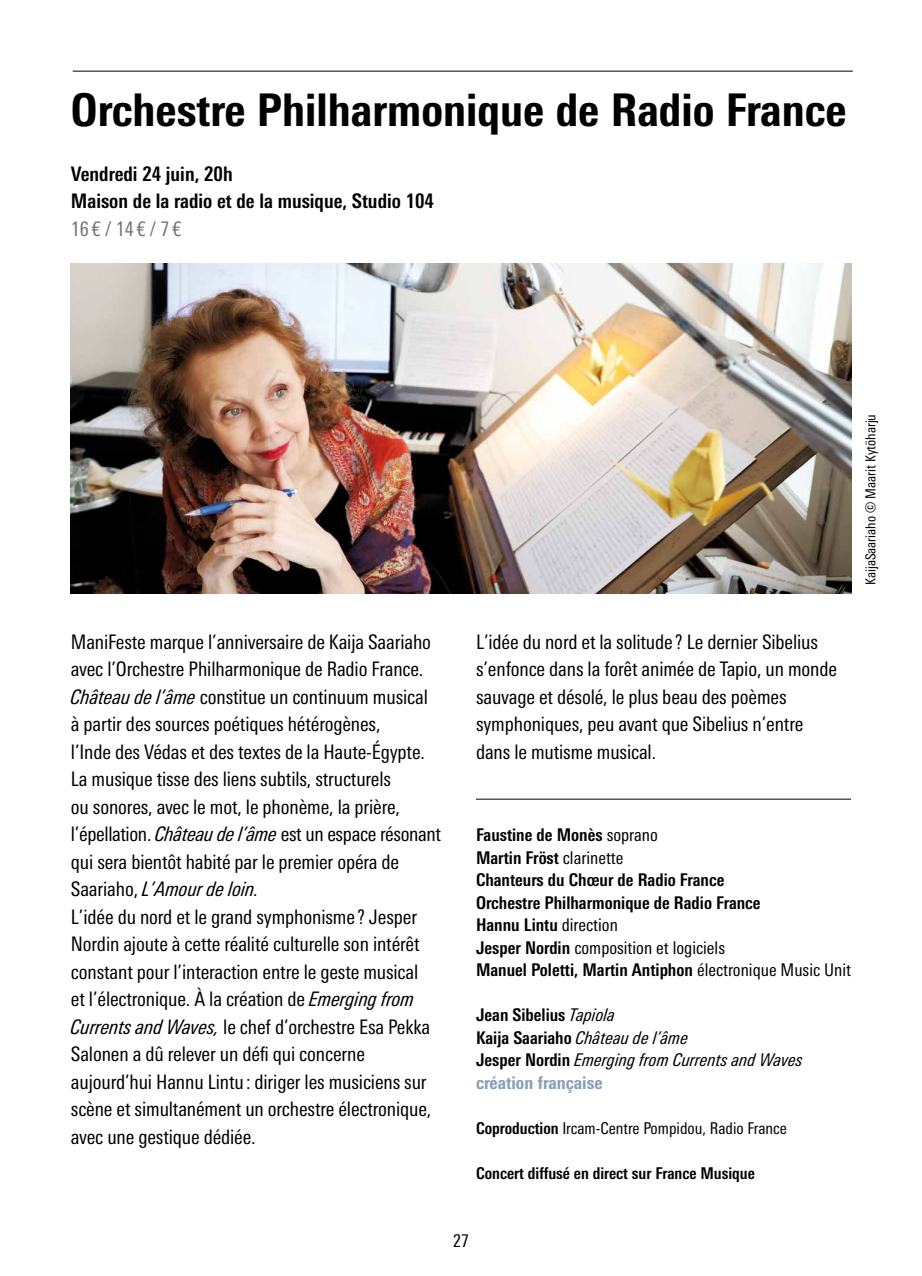
<style>
.page{position:relative;width:922px;height:1276px;background:#fff}
.page>*{position:absolute;margin:0;border:0;box-sizing:border-box;transform-origin:0 0}
.t1{font:800 condensed 45px "Univers Next Pro";color:#000}
.t2{font:condensed 20px/27.5px "Univers Next Pro";letter-spacing:-.005em;color:#000}
.t3{font:700 condensed 20px/27.5px "Univers Next Pro";color:#000}
.t4{font:condensed 20px "Univers Next Pro";color:#707172}
.t5{font:700 condensed 17.5px/22.5px "Univers Next Pro";color:#000}
.t6{font:italic condensed 17.5px/22.5px "Univers Next Pro";color:#000}
.t7{font:condensed 17.5px "Univers Next Pro";color:#000}
.t8{font:condensed 16.25px "Univers Next Pro";color:#000}
.t9{font:700 condensed 16.25px "Univers Next Pro";color:#000}
.t10{font:condensed 13.75px "Univers Next Pro";color:#000}
.s1{font-style:italic}
.s2{font-weight:400}
.s3{font-weight:700;font-style:normal}
.s4{font-weight:800;font-style:normal;color:#889eb8}
.s5{font-weight:700}
</style>
<div class="page">
<img style="left:71px;top:263px;width:779px;height:330px">
<hr style="left:73px;top:71px;width:779px;height:1px;background:#000">
<hr style="left:476px;top:798px;width:374px;height:1px;background:#000">
<h1 class="t1" style="left:71px;top:83px;width:777px">Orchestre Philharmonique de Radio France</h1>
<p class="t3" style="left:71px;top:160px;width:364px">Vendredi 24 juin, 20h<br>Maison de la radio et de la musique, Studio 104</p>
<p class="t4" style="left:71px;top:217px;width:112px">16€ / 14€ / 7€</p>
<p class="t2" style="left:71px;top:627px;width:371px">ManiFeste marque l’anniversaire de Kaija Saariaho avec l’Orchestre Philharmonique de Radio France.<br><span class="s1">Château de l’âme</span> constitue un continuum musical à partir des sources poétiques hétérogènes,<br>l’Inde des Védas et des textes de la Haute-Égypte.<br>La musique tisse des liens subtils, structurels<br>ou sonores, avec le mot, le phonème, la prière, l’épellation. <span class="s1">Château de l’âme</span> est un espace résonant qui sera bientôt habité par le premier opéra de Saariaho, <span class="s1">L’Amour de loin.<br></span>L’idée du nord et le grand symphonisme ? Jesper Nordin ajoute à cette réalité culturelle son intérêt constant pour l’interaction entre le geste musical<br>et l’électronique. À la création de <span class="s1">Emerging from Currents and Waves,</span> le chef d’orchestre Esa Pekka Salonen a dû relever un défi qui concerne aujourd’hui Hannu Lintu: diriger les musiciens sur scène et simultanément un orchestre électronique, avec une gestique dédiée.</p>
<p class="t2" style="left:476px;top:627px;width:362px">L’idée du nord et la solitude ? Le dernier Sibelius s’enfonce dans la forêt animée de Tapio, un monde sauvage et désolé, le plus beau des poèmes symphoniques, peu avant que Sibelius n’entre dans le mutisme musical.</p>
<p class="t10" style="left:862px;top:585px;width:173px;rotate:-90deg">KaijaSaariaho © Maarit Kytöharju</p>
<p class="t5" style="left:476px;top:823px;width:376px">Faustine de Monès <span class="s2">soprano<br></span>Martin Fröst <span class="s2">clarinette<br></span>Chanteurs du Chœur de Radio France<br>Orchestre Philharmonique de Radio France<br>Hannu Lintu <span class="s2">direction<br></span>Jesper Nordin <span class="s2">composition et logiciels<br></span>Manuel Poletti, Martin Antiphon <span class="s2">électronique Music Unit</span></p>
<p class="t6" style="left:476px;top:1003px;width:328px"><span class="s3">Jean Sibelius</span> Tapiola<br><span class="s3">Kaija Saariaho</span> Château de l’âme<br><span class="s3">Jesper Nordin</span> Emerging from Currents and Waves <span class="s4">création française</span></p>
<p class="t8" style="left:476px;top:1118px;width:312px"><span class="s5">Coproduction</span> Ircam-Centre Pompidou, Radio France</p>
<p class="t9" style="left:476px;top:1163px;width:280px">Concert diffusé en direct sur France Musique</p>
<p class="t7" style="left:453px;top:1230px;width:17px">27</p>
</div>
